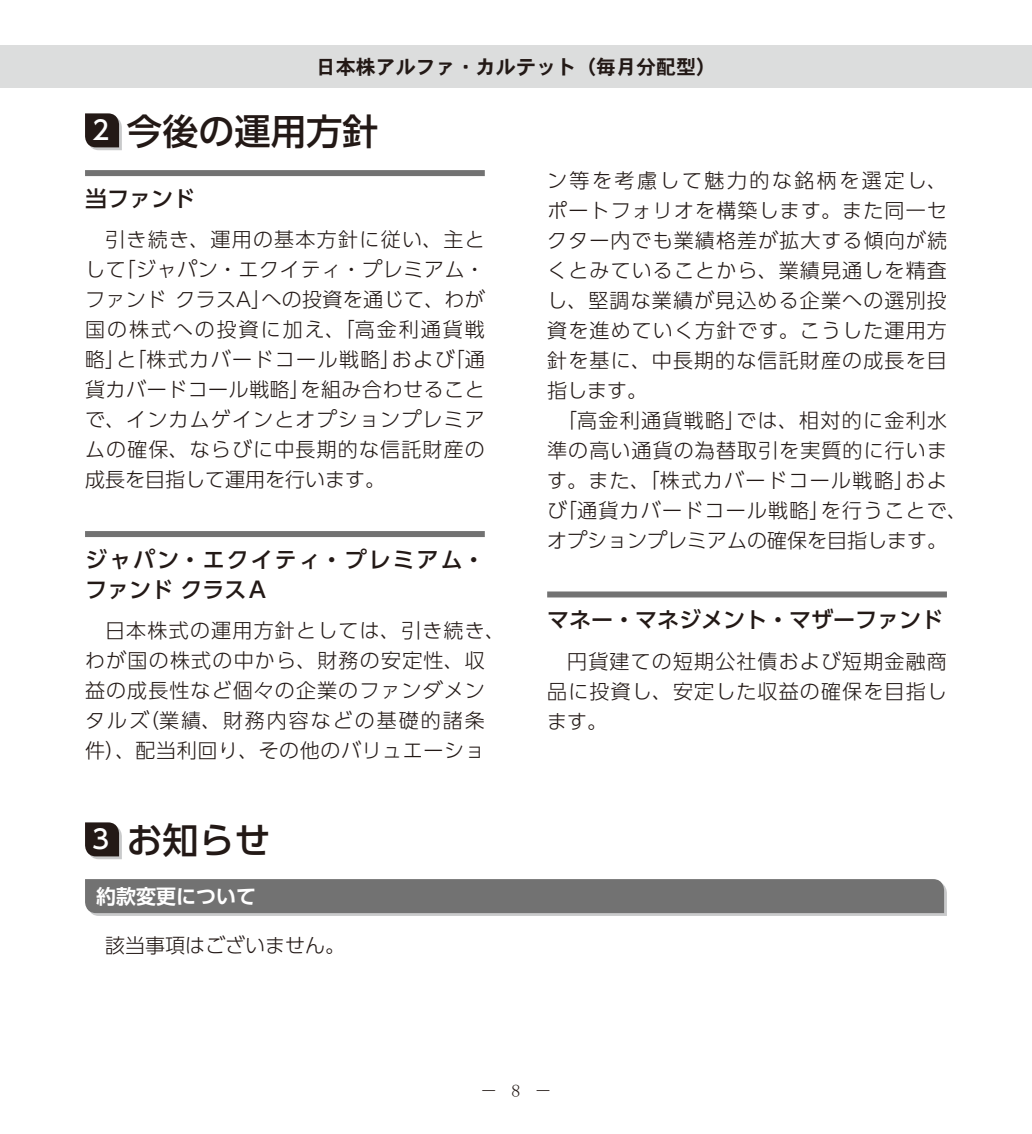
<style>
.page{position:relative;width:1032px;height:1134px;background:#fff}
.page>*{position:absolute;margin:0;border:0;box-sizing:border-box;transform-origin:0 0}
.t1{font:500 36px "UD Shin Go Pro";color:#231916}
.t2{font:500 22px/30px "UD Shin Go Pro";letter-spacing:.09em;color:#231916}
.t3{font:500 22px "UD Shin Go Pro";color:#231916}
.t4{font:300 20px/30px "UD Shin Go Pro";letter-spacing:.06em;color:#231916;text-align:justify}
.t5{font:300 20px "UD Shin Go Pro";color:#231916}
.t6{font:20px "DFHS Gothic R Pro 6 W7";color:#231916}
.t7{font:300 20px "UD Shin Go Pro";letter-spacing:.125em;color:#231916}
.t8{font:700 20px "UD Shin Go Pro De";color:#fff}
.t9{font:18px "MS Mincho";color:#231916}
.s1{font-family:"DFHS Gothic W7 WIN RKSJ H"}
.s2{font-size:26px;color:#fff}
</style>
<div class="page">
<div style="left:0;top:45px;width:1032px;height:43px;background:#dcdddd"></div>
<div style="left:85px;top:170px;width:400px;height:6px;background:#727272"></div>
<div style="left:85px;top:531px;width:400px;height:6px;background:#727272"></div>
<div style="left:547px;top:591px;width:400px;height:6px;background:#727272"></div>
<svg style="left:85px;top:113px;width:37px;height:37px"></svg>
<svg style="left:85px;top:822px;width:37px;height:37px"></svg>
<svg style="left:85px;top:879px;width:862px;height:37px"></svg>
<p class="t6" style="left:316px;top:55px;width:401px">日本株アルファ・カルテット<span class="s1">（</span>毎月分配型<span class="s1">）</span></p>
<h1 class="t1" style="left:92px;top:102px;width:288px"><span class="s2">2</span> 今後の運用方針</h1>
<p class="t3" style="left:85px;top:180px;width:111px">当ファンド</p>
<p class="t4" style="left:85px;top:224px;width:401px;text-indent:20px">引き続き、運用の基本方針に従い、主として「ジャパン・エクイティ・プレミアム・ファンドクラスA」への投資を通じて、わが国の株式への投資に加え、「高金利通貨戦略」と「株式カバードコール戦略」および「通貨カバードコール戦略」を組み合わせることで、インカムゲインとオプションプレミアムの確保、ならびに中長期的な信託財産の成長を目指して運用を行います。</p>
<p class="t2" style="left:85px;top:544px;width:401px">ジャパン・エクイティ・プレミアム・ファンド クラスＡ</p>
<p class="t4" style="left:85px;top:615px;width:421px;text-align:left;text-indent:20px">日本株式の運用方針としては、引き続き、わが国の株式の中から、財務の安定性、収益の成長性など個々の企業のファンダメンタルズ（業績、財務内容などの基礎的諸条件）、配当利回り、その他のバリュエーショ</p>
<h1 class="t1" style="left:92px;top:811px;width:180px"><span class="s2">3</span> お知らせ</h1>
<p class="t8" style="left:96px;top:880px;width:161px">約款変更について</p>
<p class="t5" style="left:105px;top:930px;width:242px">該当事項はございません。</p>
<p class="t7" style="left:547px;top:164px;width:401px">ン等を考慮して魅力的な銘柄を選定し、</p>
<p class="t4" style="left:547px;top:194px;width:401px">ポートフォリオを構築します。また同一セ</p>
<p class="t4" style="left:547px;top:224px;width:401px">クター内でも業績格差が拡大する傾向が続</p>
<p class="t4" style="left:547px;top:254px;width:401px">くとみていることから、業績見通しを精査</p>
<p class="t4" style="left:547px;top:284px;width:401px">し、堅調な業績が見込める企業への選別投</p>
<p class="t4" style="left:547px;top:314px;width:401px">資を進めていく方針です。こうした運用方</p>
<p class="t4" style="left:547px;top:344px;width:401px">針を基に、中長期的な信託財産の成長を目</p>
<p class="t4" style="left:547px;top:374px;width:101px">指します。</p>
<p class="t4" style="left:557px;top:404px;width:391px">「高金利通貨戦略」では、相対的に金利水</p>
<p class="t4" style="left:547px;top:434px;width:401px">準の高い通貨の為替取引を実質的に行いま</p>
<p class="t4" style="left:547px;top:464px;width:401px">す。また、「株式カバードコール戦略」およ</p>
<p class="t4" style="left:547px;top:494px;width:421px">び「通貨カバードコール戦略」を行うことで、</p>
<p class="t5" style="left:547px;top:524px;width:401px">オプションプレミアムの確保を目指します。</p>
<p class="t3" style="left:547px;top:602px;width:397px">マネー・マネジメント・マザーファンド</p>
<p class="t4" style="left:547px;top:645px;width:401px;text-indent:20px">円貨建ての短期公社債および短期金融商品に投資し、安定した収益の確保を目指します。</p>
<p class="t9" style="left:511px;top:1081px;width:11px">8</p>
<p class="t9" style="left:480px;top:1081px;width:74px">－　　－</p>
</div>
